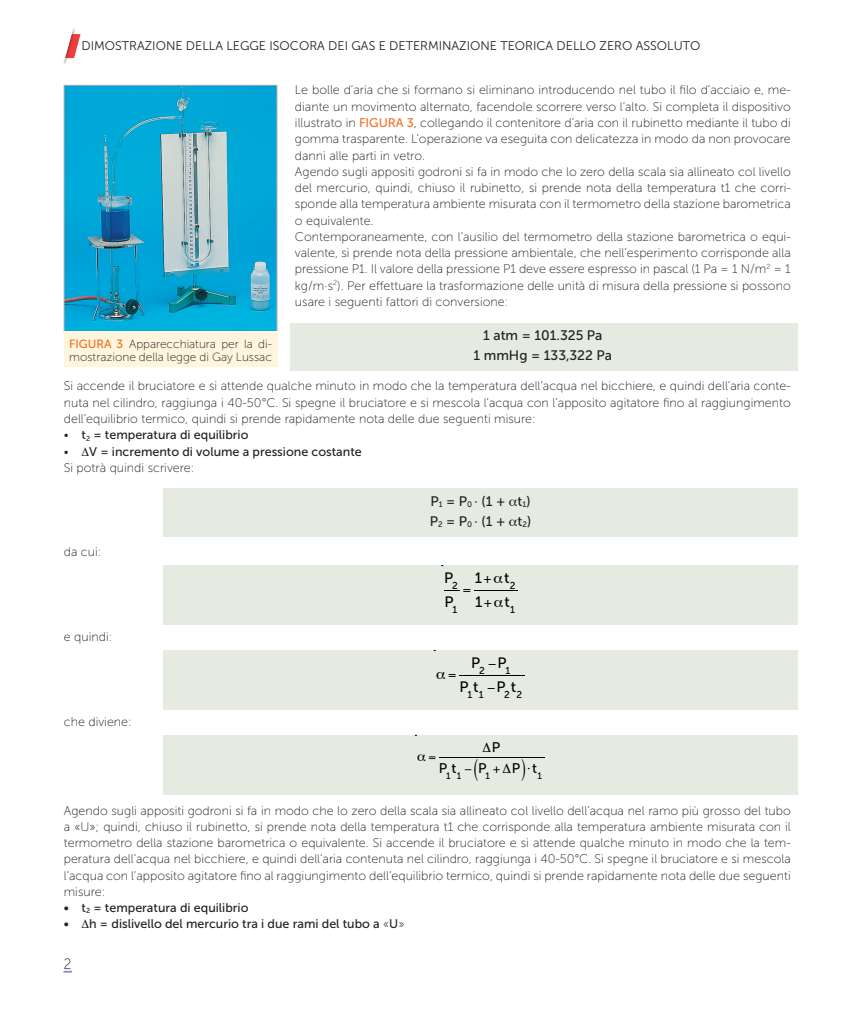
<style>
.page{position:relative;width:844px;height:1014px;background:#fff}
.page>*{position:absolute;margin:0;border:0;box-sizing:border-box;transform-origin:0 0}
.t1{font:15px/23.9px "Museo Sans 500";color:#000}
.t2{font:15px "Museo Sans 100";color:#231f20;scale:.9 1}
.t3{font:13.88px "Museo Sans 500";color:#000}
.t4{font:13.75px/20px "Museo Sans 500";color:#231f20;text-align:center}
.t5{font:12.5px/16.2px "Museo Sans 100";color:#231f20;text-align:justify}
.t6{font:12.5px "Museo Sans 500";color:#231f20}
.t7{font:12.5px "Museo Sans 300";color:#231f20}
.t8{font:11.88px/13.8px "Museo Sans 100";color:#231f20}
.s1{font-family:"Museo Sans 500";color:#f36e21}
.s2{font-family:"Museo Sans 100"}
</style>
<div class="page">
<svg style="left:64px;top:969px;width:8px;height:3px"></svg>
<svg style="left:63px;top:28px;width:17px;height:37px"></svg>
<div style="left:291px;top:322px;width:506px;height:48px;background:#e5ebe0"></div>
<div style="left:163px;top:488px;width:634px;height:49px;background:#e5ebe0"></div>
<div style="left:163px;top:565px;width:634px;height:60px;background:#e5ebe0"></div>
<div style="left:163px;top:650px;width:634px;height:59px;background:#e5ebe0"></div>
<div style="left:163px;top:734px;width:634px;height:60px;background:#e5ebe0"></div>
<hr style="left:474px;top:590px;width:43px;height:1px;background:#000">
<hr style="left:459px;top:675px;width:65px;height:1px;background:#000">
<hr style="left:439px;top:757px;width:105px;height:1px;background:#000">
<img style="left:66px;top:87px;width:209px;height:243px">
<div style="left:64px;top:331px;width:213px;height:35px;background:#fef5dc"></div>
<svg style="left:444px;top:590px;width:16px;height:1px"></svg>
<p class="t7" style="left:81px;top:39px;width:620px">DIMOSTRAZIONE DELLA LEGGE ISOCORA DEI GAS E DETERMINAZIONE TEORICA DELLO ZERO ASSOLUTO</p>
<p class="t5" style="left:295px;top:82px;width:497px;text-align:left">Le bolle d’aria che si formano si eliminano introducendo nel tubo il filo d’acciaio e, me&shy;diante un movimento alternato, facendole scorrere verso l’alto. Si completa il dispositivo illustrato in <span class="s1">FIGURA 3</span>, collegando il contenitore d’aria con il rubinetto mediante il tubo di gomma trasparente. L’operazione va eseguita con delicatezza in modo da non provocare danni alle parti in vetro.<br>Agendo sugli appositi godroni si fa in modo che lo zero della scala sia allineato col livello del mercurio, quindi, chiuso il rubinetto, si prende nota della temperatura t1 che corri&shy;sponde alla temperatura ambiente misurata con il termometro della stazione barometrica o equivalente.<br>Contemporaneamente, con l’ausilio del termometro della stazione barometrica o equi&shy;valente, si prende nota della pressione ambientale, che nell’esperimento corrisponde alla pressione P1. Il valore della pressione P1 deve essere espresso in pascal (1 Pa = 1 N/m<sup>2</sup> = 1 kg/m∙s<sup>2</sup>). Per effettuare la trasformazione delle unità di misura della pressione si possono usare i seguenti fattori di conversione:</p>
<p class="t4" style="left:473px;top:325px;width:140px">1 atm = 101.325 Pa<br>1 mmHg = 133,322 Pa</p>
<p class="t5" style="left:64px;top:378px;width:728px">Si accende il bruciatore e si attende qualche minuto in modo che la temperatura dell’acqua nel bicchiere, e quindi dell’aria conte&shy;nuta nel cilindro, raggiunga i 40-50°C. Si spegne il bruciatore e si mescola l’acqua con l’apposito agitatore fino al raggiungimento dell’equilibrio termico, quindi si prende rapidamente nota delle due seguenti misure:</p>
<p class="t6" style="left:64px;top:428px;width:186px"><span class="s2">•</span> t<sub>2</sub> = temperatura di equilibrio</p>
<p class="t6" style="left:64px;top:444px;width:299px"><span class="s2">•</span> V = incremento di volume a pressione costante</p>
<p class="t5" style="left:64px;top:459px;width:132px">Si potrà quindi scrivere:</p>
<p class="t4" style="left:429px;top:491px;width:103px;text-align:left">P<sub>1</sub> = P<sub>0</sub> ∙ (1 + t<sub>1</sub>)<br>P<sub>2</sub> = P<sub>0</sub> ∙ (1 + t<sub>2</sub>)</p>
<p class="t5" style="left:64px;top:544px;width:39px">da cui:</p>
<p class="t1" style="left:444px;top:566px;width:15px">P<sub>2<br></sub>P<sub>1</sub></p>
<p class="t1" style="left:474px;top:566px;width:9px">1</p>
<p class="t1" style="left:504px;top:566px;width:13px">t<sub>2</sub></p>
<p class="t8" style="left:69px;top:336px;width:204px"><span class="s1">FIGURA 3</span> Apparecchiatura per la di&shy;mostrazione della legge di Gay Lussac</p>
<p class="t1" style="left:475px;top:590px;width:9px">1</p>
<p class="t1" style="left:504px;top:590px;width:12px">t<sub>1</sub></p>
<p class="t5" style="left:64px;top:629px;width:50px">e quindi:</p>
<p class="t5" style="left:64px;top:713px;width:69px">che diviene:</p>
<p class="t1" style="left:459px;top:651px;width:64px;text-align:center">P<sub>2</sub> −P<sub>1<br></sub>P<sub>1</sub>t<sub>1</sub> −P<sub>2</sub>t<sub>2</sub></p>
<p class="t3" style="left:491px;top:739px;width:10px">P</p>
<p class="t3" style="left:438px;top:760px;width:53px">P<sub>1</sub>t<sub>1</sub> − P<sub>1</sub></p>
<p class="t3" style="left:511px;top:760px;width:31px">P ⋅t<sub>1</sub></p>
<p class="t5" style="left:64px;top:802px;width:728px">Agendo sugli appositi godroni si fa in modo che lo zero della scala sia allineato col livello dell’acqua nel ramo più grosso del tubo a «U»; quindi, chiuso il rubinetto, si prende nota della temperatura t1 che corrisponde alla temperatura ambiente misurata con il termometro della stazione barometrica o equivalente. Si accende il bruciatore e si attende qualche minuto in modo che la tem&shy;peratura dell’acqua nel bicchiere, e quindi dell’aria contenuta nel cilindro, raggiunga i 40-50°C. Si spegne il bruciatore e si mescola l’acqua con l’apposito agitatore fino al raggiungimento dell’equilibrio termico, quindi si prende rapidamente nota delle due seguenti misure:</p>
<p class="t6" style="left:64px;top:900px;width:186px">• t<sub>2</sub> = temperatura di equilibrio</p>
<p class="t6" style="left:64px;top:917px;width:342px">• h = dislivello del mercurio tra i due rami del tubo a <span class="s2">«</span>U<span class="s2">»</span></p>
<p class="t2" style="left:64px;top:955px;width:10px">2</p>
</div>
